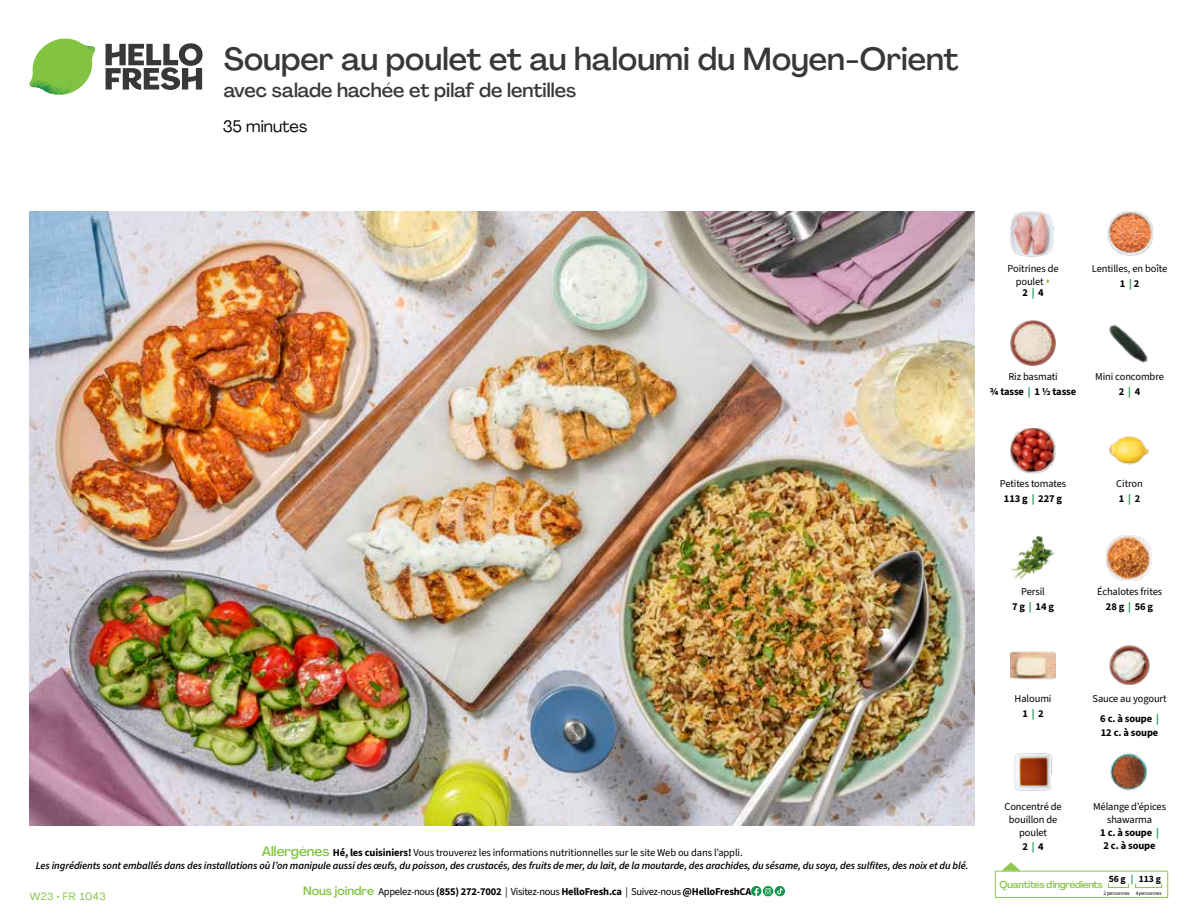
<style>
.page{position:relative;width:1188px;height:918px;background:#fff}
.page>*{position:absolute;margin:0;border:0;box-sizing:border-box;transform-origin:0 0}
.t1{font:500 31.5px "Agrandir";color:#383839}
.t2{font:500 19.5px "Agrandir";color:#383839}
.t3{font:16.5px "Agrandir";color:#000}
.t4{font:italic 600 10.5px/13.5px "Source Sans 3";letter-spacing:-.01em;color:#000;text-align:center}
.t5{font:10.5px/14.9px "Source Sans 3";letter-spacing:-.01em;color:#000;text-align:center}
.t6{font:700 10.5px/14.9px "Source Sans 3";letter-spacing:-.02em;color:#000;text-align:center}
.t7{font:10.5px "Agrandir";letter-spacing:.05em;color:#82c341}
.t8{font:500 9.75px "Agrandir";letter-spacing:-.025em;color:#82c341}
.t9{font:700 9.6px "Source Sans 3";color:#000}
.t10{font:5.25px "Source Sans 3";letter-spacing:-.01em;color:#000}
.s1{color:#8cba42}
.s2{color:#0b9446}
.s3{font-weight:700}
.s4{font-weight:700;color:#0b9446}
.s5{font-weight:400}
.s6{font-family:"Agrandir";font-weight:500;font-style:normal;font-size:13.5px;color:#82c341}
.s7{font-weight:700;font-style:normal}
.s8{font-weight:400;font-style:normal}
.s9{font-family:"Agrandir";font-weight:500;font-size:12px;color:#82c341}
</style>
<div class="page">
<svg style="left:106px;top:43px;width:97px;height:47px"></svg>
<svg style="left:34px;top:39px;width:59px;height:38px"></svg>
<img style="left:65px;top:39px;width:30px;height:25px">
<img style="left:33px;top:60px;width:56px;height:10px">
<img style="left:29px;top:64px;width:58px;height:31px">
<img style="left:64px;top:70px;width:25px;height:24px">
<img style="left:30px;top:211px;width:945px;height:615px">
<svg style="left:775px;top:886px;width:10px;height:10px"></svg>
<svg style="left:751px;top:886px;width:32px;height:10px"></svg>
<svg style="left:1002px;top:862px;width:19px;height:9px"></svg>
<div style="left:995px;top:871px;width:173px;height:27px;border:1px solid #91c84e"></div>
<div style="left:1108px;top:883px;width:21px;height:5px;border:1px solid #91c84e"></div>
<div style="left:1135px;top:883px;width:27px;height:5px;border:1px solid #91c84e"></div>
<img style="left:1011px;top:321px;width:45px;height:45px">
<img style="left:1109px;top:324px;width:39px;height:39px">
<img style="left:1011px;top:428px;width:45px;height:46px">
<img style="left:1109px;top:436px;width:40px;height:29px">
<img style="left:1011px;top:536px;width:44px;height:44px">
<img style="left:1106px;top:536px;width:46px;height:45px">
<img style="left:1011px;top:651px;width:45px;height:29px">
<img style="left:1014px;top:753px;width:38px;height:38px">
<img style="left:1110px;top:753px;width:38px;height:38px">
<img style="left:1108px;top:211px;width:45px;height:45px">
<img style="left:1010px;top:212px;width:44px;height:45px">
<img style="left:1109px;top:645px;width:41px;height:40px">
<h1 class="t1" style="left:224px;top:40px;width:736px">Souper au poulet et au haloumi du Moyen-Orient</h1>
<h2 class="t2" style="left:224px;top:79px;width:354px">avec salade hachée et pilaf de lentilles</h2>
<h3 class="t3" style="left:223px;top:116px;width:86px">35 minutes</h3>
<p class="t5" style="left:1008px;top:262px;width:53px;line-height:13.5px">Poitrines de poulet <span class="s1">▲</span></p>
<p class="t6" style="left:1022px;top:285px;width:23px">2 <span class="s2">|</span> 4</p>
<p class="t5" style="left:1092px;top:261px;width:77px;line-height:15.6px">Lentilles, en boîte<br><span class="s3">1</span> <span class="s4">|</span> <span class="s3">2</span></p>
<p class="t6" style="left:990px;top:369px;width:88px"><span class="s5">Riz basmati<br></span>¾ tasse <span class="s2">|</span> 1 ½ tasse</p>
<p class="t5" style="left:1095px;top:369px;width:70px">Mini concombre<br><span class="s3">2</span> <span class="s4">|</span> <span class="s3">4</span></p>
<p class="t5" style="left:1000px;top:476px;width:68px">Petites tomates<br><span class="s3">113 g</span> <span class="s4">|</span> <span class="s3">227 g</span></p>
<p class="t5" style="left:1116px;top:476px;width:28px;text-align:left">Citron<br><span class="s3">1</span> <span class="s4">|</span> <span class="s3">2</span></p>
<p class="t5" style="left:1012px;top:584px;width:43px">Persil<br><span class="s3">7g</span> <span class="s4">|</span> <span class="s3">14g</span></p>
<p class="t5" style="left:1097px;top:584px;width:67px">Échalotes frites<br><span class="s3">28g</span> <span class="s4">|</span> <span class="s3">56g</span></p>
<p class="t4" style="left:36px;top:845px;width:934px"><span class="s6">Allergènes</span> <span class="s7">Hé, les cuisiniers!</span> <span class="s8">Vous trouverez les informations nutritionnelles sur le site Web ou dans l’appli.<br></span>Les ingrédients sont emballés dans des installations où l’on manipule aussi des œufs, du poisson, des crustacés, des fruits de mer, du lait, de la moutarde, des arachides, du sésame, du soya, des sulfites, des noix et du blé.</p>
<p class="t7" style="left:30px;top:890px;width:78px">W23 • FR 1043</p>
<p class="t6" style="left:303px;top:884px;width:450px"><span class="s9">Nous joindre</span> <span class="s5">Appelez-nous</span> (855) 272-7002 <span class="s5">| Visitez-nous</span> HelloFresh.ca <span class="s5">| Suivez-nous</span> @HelloFreshCA</p>
<p class="t5" style="left:1015px;top:691px;width:38px">Haloumi<br><span class="s3">1</span> <span class="s4">|</span> <span class="s3">2</span></p>
<p class="t5" style="left:1093px;top:689px;width:76px;line-height:20.1px">Sauce au yogourt<br><span class="s3">6 c. à soupe</span> <span class="s4">|</span></p>
<p class="t6" style="left:1101px;top:725px;width:59px">12 c. à soupe</p>
<p class="t5" style="left:1005px;top:799px;width:59px;line-height:13.5px">Concentré de bouillon de poulet<br><span class="s3">2</span> <span class="s4">|</span> <span class="s3">4</span></p>
<p class="t5" style="left:1093px;top:799px;width:75px;line-height:13.4px">Mélange d’épices shawarma<br><span class="s3">1 c. à soupe</span> <span class="s4">|<br></span><span class="s3">2 c. à soupe</span></p>
<p class="t9" style="left:1109px;top:872px;width:54px">56 g <span class="s2">|</span> 113 g</p>
<p class="t10" style="left:1103px;top:890px;width:60px">2 personnes 4 personnes</p>
<p class="t8" style="left:1000px;top:878px;width:105px">Quantités d'ingrédients</p>
</div>
